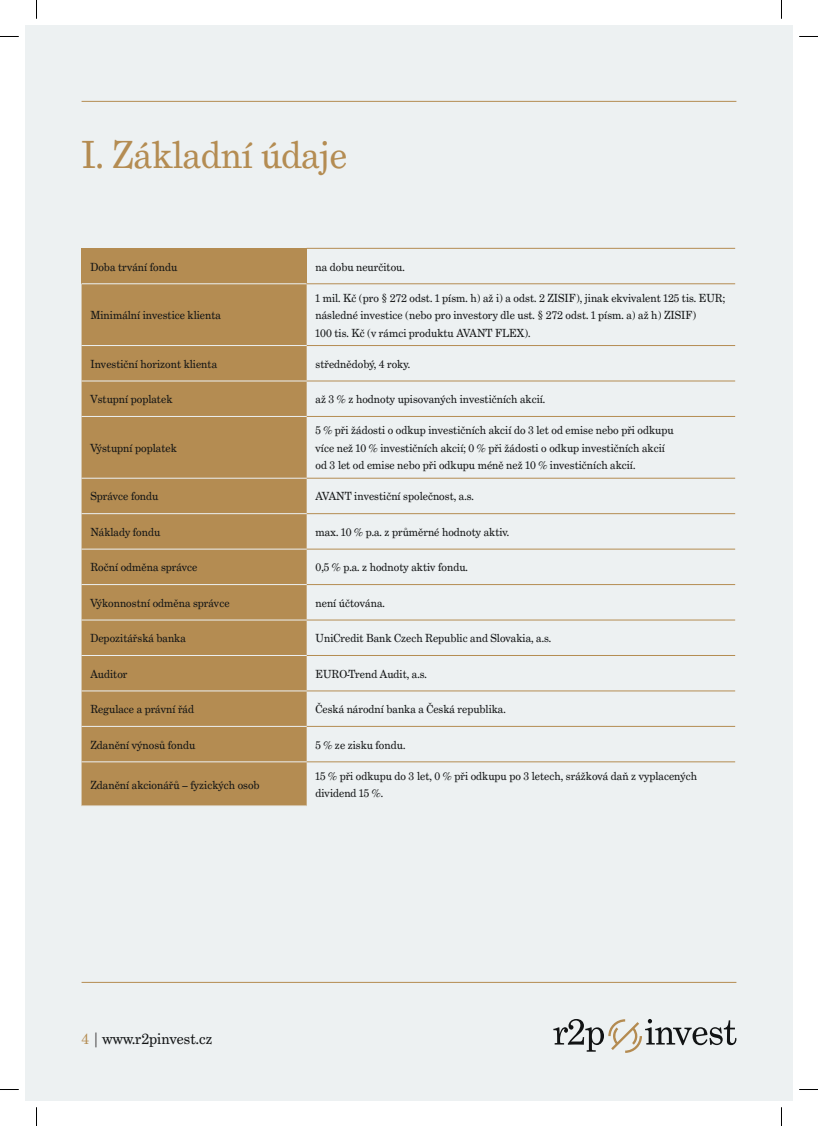
<style>
.page{position:relative;width:818px;height:1126px;background:#fff}
.page>*{position:absolute;margin:0;border:0;box-sizing:border-box;transform-origin:0 0}
.t1{font:37.5px "Grad";color:#b48c52}
.t2{font:15px "Grad";color:#111314}
.t3{font:11.25px/17.5px "Grad";color:#111314}
.s1{color:#b48c52}
.s2{color:#231f20}
</style>
<div class="page">
<div style="left:26px;top:26px;width:765px;height:1073px;background:#edf1f2"></div>
<svg style="left:553px;top:1019px;width:183px;height:33px"></svg>
<hr style="left:81px;top:101px;width:655px;height:1px;background:#b48c52">
<hr style="left:81px;top:981px;width:655px;height:1px;background:#b48c52">
<svg style="left:306px;top:247px;width:428px;height:559px"></svg>
<div style="left:81px;top:248px;width:225px;height:36px;background:#b48c52"></div>
<div style="left:81px;top:284px;width:225px;height:521px;background:#b48c52"></div>
<hr style="left:306px;top:345px;width:428px;height:1px;background:#b48c52">
<hr style="left:306px;top:380px;width:428px;height:1px;background:#b48c52">
<hr style="left:306px;top:416px;width:428px;height:1px;background:#b48c52">
<hr style="left:306px;top:478px;width:428px;height:1px;background:#b48c52">
<hr style="left:306px;top:513px;width:428px;height:1px;background:#b48c52">
<hr style="left:306px;top:548px;width:428px;height:1px;background:#b48c52">
<hr style="left:306px;top:584px;width:428px;height:1px;background:#b48c52">
<hr style="left:306px;top:619px;width:428px;height:1px;background:#b48c52">
<hr style="left:306px;top:655px;width:428px;height:1px;background:#b48c52">
<hr style="left:306px;top:690px;width:428px;height:1px;background:#b48c52">
<hr style="left:306px;top:726px;width:428px;height:1px;background:#b48c52">
<hr style="left:306px;top:761px;width:428px;height:1px;background:#b48c52">
<hr style="left:81px;top:345px;width:225px;height:1px;background:#edf1f2">
<hr style="left:81px;top:380px;width:225px;height:1px;background:#edf1f2">
<hr style="left:81px;top:416px;width:225px;height:1px;background:#edf1f2">
<hr style="left:81px;top:478px;width:225px;height:1px;background:#edf1f2">
<hr style="left:81px;top:513px;width:225px;height:1px;background:#edf1f2">
<hr style="left:81px;top:548px;width:225px;height:1px;background:#edf1f2">
<hr style="left:81px;top:584px;width:225px;height:1px;background:#edf1f2">
<hr style="left:81px;top:619px;width:225px;height:1px;background:#edf1f2">
<hr style="left:81px;top:655px;width:225px;height:1px;background:#edf1f2">
<hr style="left:81px;top:690px;width:225px;height:1px;background:#edf1f2">
<hr style="left:81px;top:726px;width:225px;height:1px;background:#edf1f2">
<hr style="left:81px;top:761px;width:225px;height:1px;background:#edf1f2">
<hr style="left:81px;top:283px;width:225px;height:1px;background:#edf1f2">
<hr style="left:306px;top:283px;width:428px;height:1px;background:#b48c52">
<hr style="left:306px;top:248px;width:428px;height:1px;background:#b48c52">
<svg style="left:0;top:36px;width:19px;height:1px"></svg>
<svg style="left:799px;top:36px;width:18px;height:1px"></svg>
<svg style="left:0;top:1089px;width:19px;height:1px"></svg>
<svg style="left:799px;top:1089px;width:18px;height:1px"></svg>
<svg style="left:36px;top:0;width:1px;height:19px"></svg>
<svg style="left:36px;top:1107px;width:1px;height:18px"></svg>
<h1 class="t1" style="left:81px;top:131px;width:267px">I. Základní údaje</h1>
<p class="t3" style="left:90px;top:258px;width:88px">Doba trvání fondu</p>
<p class="t3" style="left:315px;top:258px;width:91px">na dobu neurčitou.</p>
<p class="t3" style="left:90px;top:306px;width:132px">Minimální investice klienta</p>
<p class="t3" style="left:315px;top:289px;width:411px">1 mil. Kč (pro § 272 odst. 1 písm. h) až i) a odst. 2 ZISIF), jinak ekvivalent 125 tis. EUR; následné investice (nebo pro investory dle ust. § 272 odst. 1 písm. a) až h) ZISIF)<br>100 tis. Kč (v rámci produktu AVANT FLEX).</p>
<p class="t3" style="left:90px;top:355px;width:128px">Investiční horizont klienta</p>
<p class="t3" style="left:315px;top:355px;width:96px">střednědobý, 4 roky.</p>
<p class="t3" style="left:90px;top:390px;width:83px">Vstupní poplatek</p>
<p class="t3" style="left:315px;top:390px;width:231px">až 3 % z hodnoty upisovaných investičních akcií.</p>
<p class="t3" style="left:90px;top:439px;width:88px">Výstupní poplatek</p>
<p class="t3" style="left:315px;top:421px;width:359px">5 % při žádosti o odkup investičních akcií do 3 let od emise nebo při odkupu více než 10 % investičních akcií; 0 % při žádosti o odkup investičních akcií od 3 let od emise nebo při odkupu méně než 10 % investičních akcií.</p>
<p class="t3" style="left:90px;top:488px;width:69px">Správce fondu</p>
<p class="t3" style="left:315px;top:488px;width:160px">AVANT investiční společnost, a.s.</p>
<p class="t3" style="left:90px;top:523px;width:71px">Náklady fondu</p>
<p class="t3" style="left:315px;top:523px;width:195px">max. 10 % p.a. z průměrné hodnoty aktiv.</p>
<p class="t3" style="left:90px;top:558px;width:108px">Roční odměna správce</p>
<p class="t3" style="left:315px;top:558px;width:154px">0,5 % p.a. z hodnoty aktiv fondu.</p>
<p class="t3" style="left:90px;top:594px;width:140px">Výkonnostní odměna správce</p>
<p class="t3" style="left:315px;top:594px;width:71px">není účtována.</p>
<p class="t3" style="left:90px;top:629px;width:97px">Depozitářská banka</p>
<p class="t3" style="left:315px;top:629px;width:237px">UniCredit Bank Czech Republic and Slovakia, a.s.</p>
<p class="t3" style="left:90px;top:665px;width:39px">Auditor</p>
<p class="t3" style="left:315px;top:665px;width:113px">EURO-Trend Audit, a.s.</p>
<p class="t3" style="left:90px;top:700px;width:105px">Regulace a právní řád</p>
<p class="t3" style="left:315px;top:700px;width:192px">Česká národní banka a Česká republika.</p>
<p class="t3" style="left:90px;top:736px;width:106px">Zdanění výnosů fondu</p>
<p class="t3" style="left:315px;top:736px;width:91px">5 % ze zisku fondu.</p>
<p class="t3" style="left:90px;top:775px;width:171px">Zdanění akcionářů – fyzických osob</p>
<p class="t3" style="left:315px;top:767px;width:383px">15 % při odkupu do 3 let, 0 % při odkupu po 3 letech, srážková daň z vyplacených dividend 15 %.</p>
<h2 class="t2" style="left:81px;top:1029px;width:132px"><span class="s1">4</span> <span class="s2">|</span> www.r2pinvest.cz</h2>
</div>
